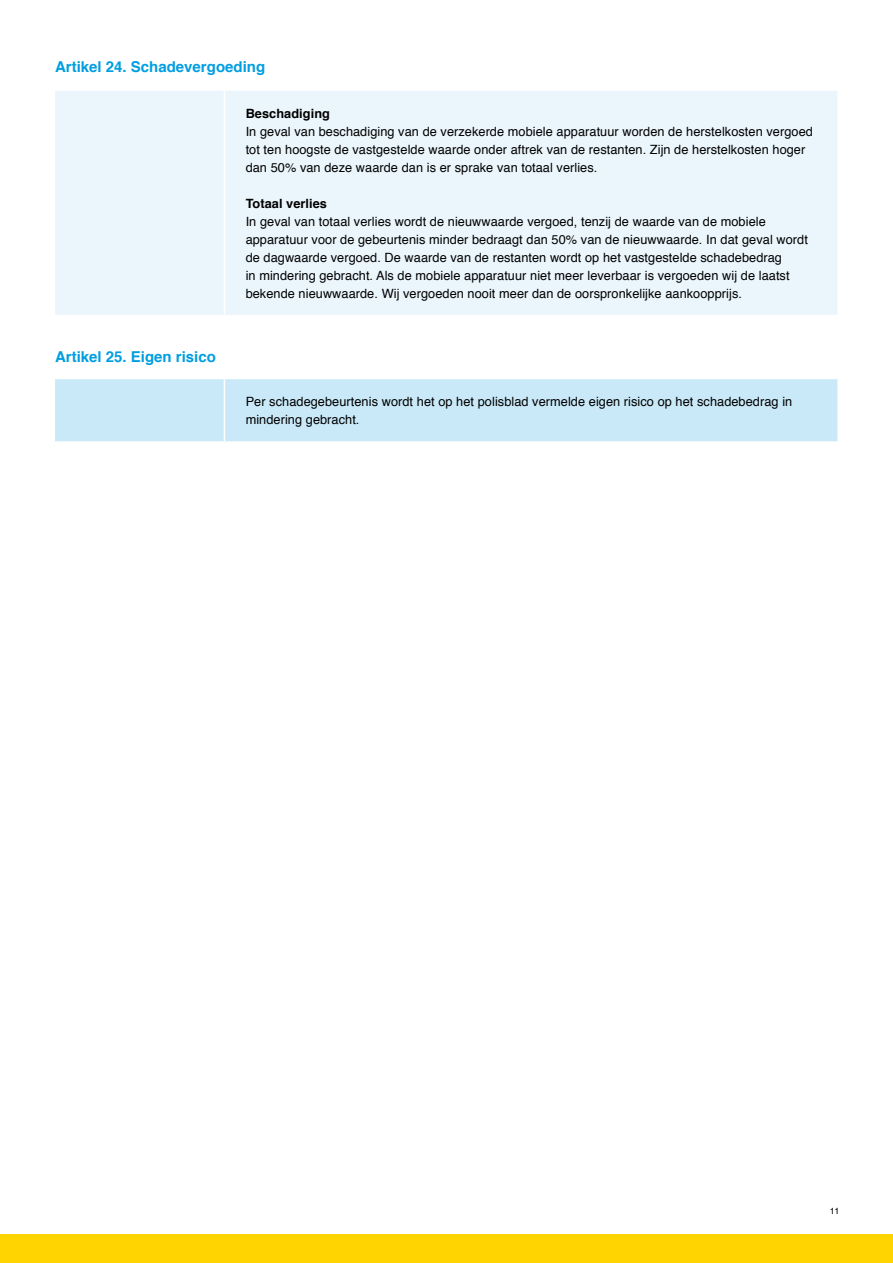
<style>
.page{position:relative;width:893px;height:1263px;background:#fff}
.page>*{position:absolute;margin:0;border:0;box-sizing:border-box;transform-origin:0 0}
.t1{font:700 15px "Helvetica";color:#009ee0}
.t2{font:12.75px/18px "Helvetica";letter-spacing:.005em;color:#000}
.t3{font:700 12.75px "Helvetica";letter-spacing:.005em;color:#000}
.t4{font:9px "Helvetica";color:#000}
</style>
<div class="page">
<div style="left:0;top:1234px;width:893px;height:29px;background:#ffd400"></div>
<div style="left:55px;top:91px;width:782px;height:224px;background:#ebf6fc"></div>
<div style="left:55px;top:379px;width:782px;height:62px;background:#c9e9f8"></div>
<hr style="left:224px;top:91px;width:1px;height:224px;background:#fff">
<hr style="left:224px;top:379px;width:1px;height:62px;background:#fff">
<p class="t1" style="left:55px;top:56px;width:212px">Artikel 24. Schadevergoeding</p>
<p class="t3" style="left:246px;top:104px;width:86px">Beschadiging</p>
<p class="t2" style="left:246px;top:123px;width:569px">In geval van beschadiging van de verzekerde mobiele apparatuur worden de herstelkosten vergoed tot ten hoogste de vastgestelde waarde onder aftrek van de restanten. Zijn de herstelkosten hoger dan 50% van deze waarde dan is er sprake van totaal verlies.</p>
<p class="t3" style="left:246px;top:194px;width:83px">Totaal verlies</p>
<p class="t2" style="left:246px;top:213px;width:564px">In geval van totaal verlies wordt de nieuwwaarde vergoed, tenzij de waarde van de mobiele apparatuur voor de gebeurtenis minder bedraagt dan 50% van de nieuwwaarde. In dat geval wordt de dagwaarde vergoed. De waarde van de restanten wordt op het vastgestelde schadebedrag<br>in mindering gebracht. Als de mobiele apparatuur niet meer leverbaar is vergoeden wij de laatst bekende nieuwwaarde. Wij vergoeden nooit meer dan de oorspronkelijke aankoopprijs.</p>
<p class="t1" style="left:55px;top:346px;width:162px">Artikel 25. Eigen risico</p>
<p class="t2" style="left:246px;top:393px;width:548px">Per schadegebeurtenis wordt het op het polisblad vermelde eigen risico op het schadebedrag in mindering gebracht.</p>
<p class="t4" style="left:830px;top:1205px;width:11px">11</p>
</div>
